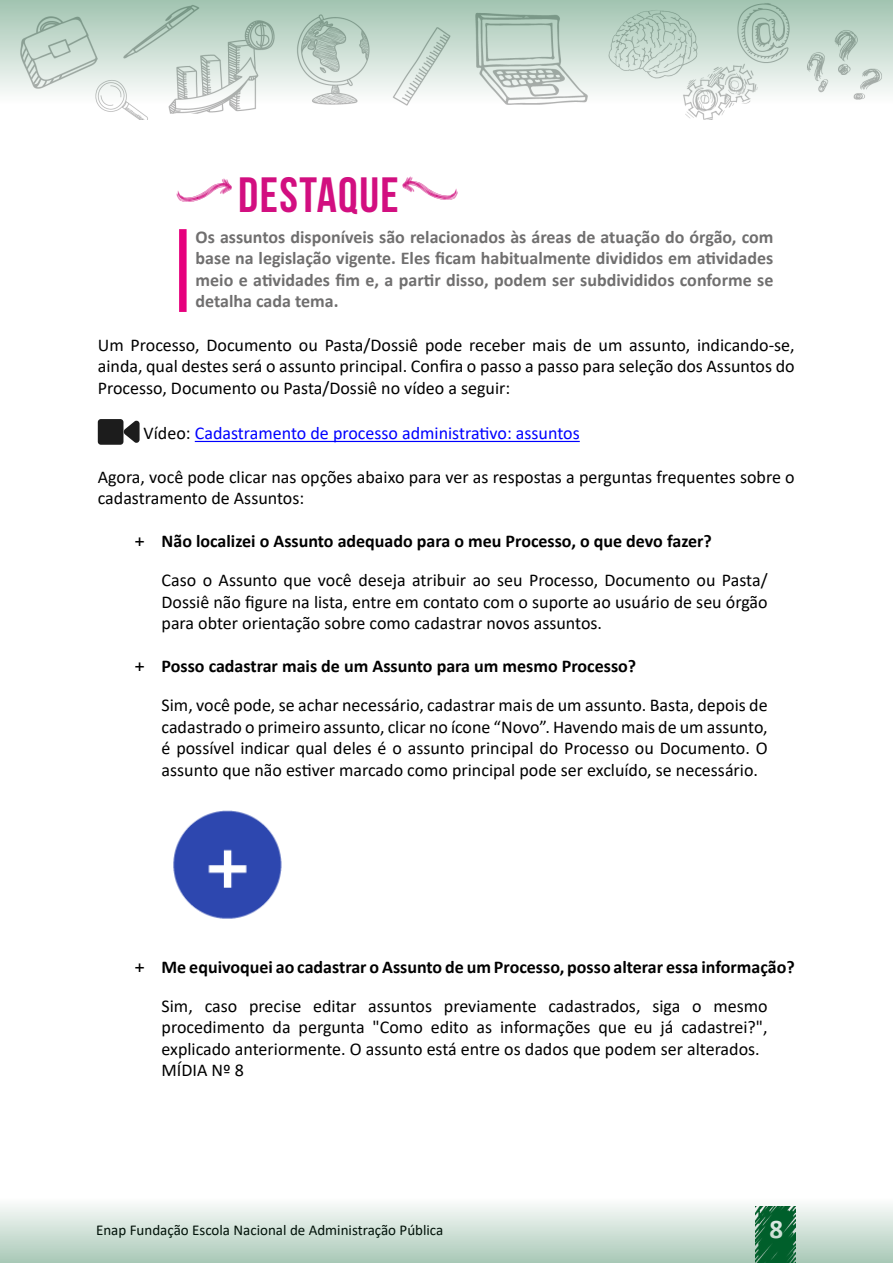
<style>
.page{position:relative;width:893px;height:1263px;background:#fff}
.page>*{position:absolute;margin:0;border:0;box-sizing:border-box;transform-origin:0 0}
.t1{font:49.5px "Bebas Neue";letter-spacing:.03em;color:#d20f80}
.t2{font:700 27px "Calibri";color:#fff}
.t3{font:18px/21.6px "Calibri";color:#000;text-align:justify}
.t4{font:700 18px/21.6px "Calibri";color:#706f6f;text-align:justify}
.t5{font:700 18px "Calibri";color:#000}
.t6{font:18px "Calibri";color:#00f}
.t7{font:15px "Calibri";color:#000}
.s1{color:#000}
</style>
<div class="page">
<svg style="left:0;top:0;width:893px;height:120px"></svg>
<svg style="left:0;top:1205px;width:893px;height:58px;background:#c5dace"></svg>
<div style="left:179px;top:229px;width:8px;height:83px;background:#e6007d"></div>
<hr style="left:195px;top:441px;width:385px;height:1px;background:#00f">
<div style="left:98px;top:419px;width:25px;height:26px;background:#1c1c1c;border-radius:3px"></div>
<svg style="left:123px;top:420px;width:17px;height:23px"></svg>
<img style="left:173px;top:810px;width:109px;height:109px">
<h1 class="t1" style="left:177px;top:168px;width:223px"><sup>h,</sup> DESTAQUE</h1>
<p class="t4" style="left:196px;top:226px;width:579px">Os assuntos disponíveis são relacionados às áreas de atuação do órgão, com base na legislação vigente. Eles ficam habitualmente divididos em atividades meio e atividades fim e, a partir disso, podem ser subdivididos conforme se detalha cada tema.</p>
<p class="t3" style="left:98px;top:333px;width:698px">Um Processo, Documento ou Pasta/Dossiê pode receber mais de um assunto, indicando-se, ainda, qual destes será o assunto principal. Confira o passo a passo para seleção dos Assuntos do Processo, Documento ou Pasta/Dossiê no vídeo a seguir:</p>
<p class="t6" style="left:144px;top:421px;width:438px"><span class="s1">Vídeo:</span> Cadastramento de processo administrativo: assuntos</p>
<p class="t3" style="left:98px;top:465px;width:698px">Agora, você pode clicar nas opções abaixo para ver as respostas a perguntas frequentes sobre o cadastramento de Assuntos:</p>
<p class="t5" style="left:162px;top:529px;width:552px">Não localizei o Assunto adequado para o meu Processo, o que devo fazer?</p>
<p class="t3" style="left:162px;top:569px;width:608px">Caso o Assunto que você deseja atribuir ao seu Processo, Documento ou Pasta/ Dossiê não figure na lista, entre em contato com o suporte ao usuário de seu órgão para obter orientação sobre como cadastrar novos assuntos.</p>
<p class="t5" style="left:162px;top:654px;width:476px">Posso cadastrar mais de um Assunto para um mesmo Processo?</p>
<p class="t3" style="left:162px;top:694px;width:608px">Sim, você pode, se achar necessário, cadastrar mais de um assunto. Basta, depois de cadastrado o primeiro assunto, clicar no ícone “Novo”. Havendo mais de um assunto, é possível indicar qual deles é o assunto principal do Processo ou Documento. O assunto que não estiver marcado como principal pode ser excluído, se necessário.</p>
<p class="t5" style="left:162px;top:954px;width:635px">Me equivoquei ao cadastrar o Assunto de um Processo, posso alterar essa informação?</p>
<p class="t3" style="left:162px;top:994px;width:608px;text-align:left">Sim, caso precise editar assuntos previamente cadastrados, siga o mesmo procedimento da pergunta "Como edito as informações que eu já cadastrei?", explicado anteriormente. O assunto está entre os dados que podem ser alterados.<br>MÍDIA Nº 8</p>
<p class="t7" style="left:96px;top:1220px;width:349px">Enap Fundação Escola Nacional de Administração Pública</p>
<h2 class="t2" style="left:769px;top:1210px;width:15px">8</h2>
</div>
